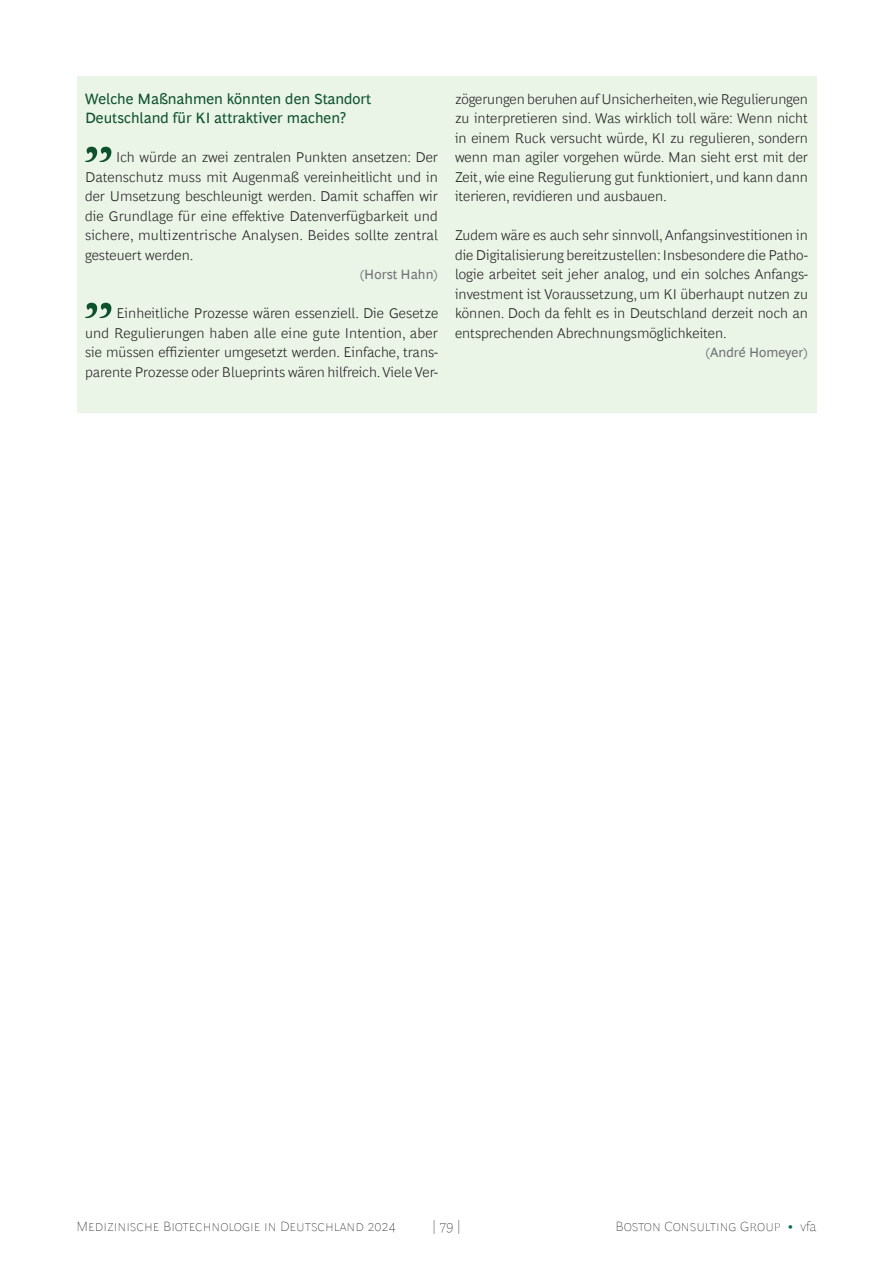
<style>
.page{position:relative;width:893px;height:1263px;background:#fff}
.page>*{position:absolute;margin:0;border:0;box-sizing:border-box;transform-origin:0 0}
.Interviews_Fragen{font:15px/19.5px "Henderson BCG Sans";color:#0d522d}
.Interview_Antwort{font:300 14.25px/19.5px "Henderson BCG Sans";color:#231f20;text-align:justify}
.Interview_Antwort___Absatz{font:300 14.25px/19.5px "Henderson BCG Sans";color:#231f20;text-align:justify}
.t1{font:100 13.5px "Henderson BCG Sans";color:#231f20}
.Interviewter__rechts_unten{font:13.5px "Henderson BCG Sans";color:#717275}
.s1{font-weight:300;font-size:12px;color:#006e51}
</style>
<div class="page">
<div style="left:77px;top:76px;width:739px;height:337px;background:#eaf4e7"></div>
<svg style="left:85px;top:147px;width:26px;height:15px"></svg>
<svg style="left:85px;top:303px;width:26px;height:15px"></svg>
<p class="Interviews_Fragen" style="left:85px;top:87px;width:288px">Welche Maßnahmen könnten den Standort<br>Deutschland für KI attraktiver machen?</p>
<p class="Interview_Antwort" style="left:85px;top:146px;width:354px;text-indent:31px">Ich würde an zwei zentralen Punkten ansetzen: Der Datenschutz muss mit Augenmaß vereinheitlicht und in der Umsetzung beschleunigt werden. Damit schaffen wir die Grundlage für eine effektive Datenverfügbarkeit und sichere, multizentrische Analysen. Beides sollte zentral gesteuert werden.</p>
<p class="Interviewter__rechts_unten" style="left:360px;top:265px;width:80px">(Horst Hahn)</p>
<p class="Interview_Antwort___Absatz" style="left:85px;top:302px;width:355px;text-indent:31px">Einheitliche Prozesse wären essenziell. Die Gesetze und Regulierungen haben alle eine gute Intention, aber sie müssen effizienter umgesetzt werden. Einfache, trans&shy;parente Prozesse oder Blueprints wären hilfreich. Viele Ver-</p>
<p class="Interview_Antwort___Absatz" style="left:455px;top:88px;width:354px">zögerungen beruhen auf Unsicherheiten, wie Regulierungen zu interpretieren sind. Was wirklich toll wäre: Wenn nicht in einem Ruck versucht würde, KI zu regulieren, sondern wenn man agiler vorgehen würde. Man sieht erst mit der Zeit, wie eine Regulierung gut funktioniert, und kann dann iterieren, revidieren und ausbauen.</p>
<p class="Interview_Antwort" style="left:455px;top:224px;width:354px">Zudem wäre es auch sehr sinnvoll, Anfangsinvestitionen in die Digitalisierung bereitzustellen: Insbesondere die Patho&shy;logie arbeitet seit jeher analog, und ein solches Anfangs&shy;investment ist Voraussetzung, um KI überhaupt nutzen zu können. Doch da fehlt es in Deutschland derzeit noch an entsprechenden Abrechnungsmöglichkeiten.</p>
<p class="Interviewter__rechts_unten" style="left:706px;top:343px;width:104px">(André Homeyer)</p>
<p class="t1" style="left:77px;top:1216px;width:320px">Medizinische Biotechnologie in Deutschland 2024</p>
<p class="t1" style="left:432px;top:1216px;width:30px">| 79 |</p>
<p class="t1" style="left:615px;top:1216px;width:202px">Boston Consulting Group <span class="s1">•</span> vfa</p>
</div>
